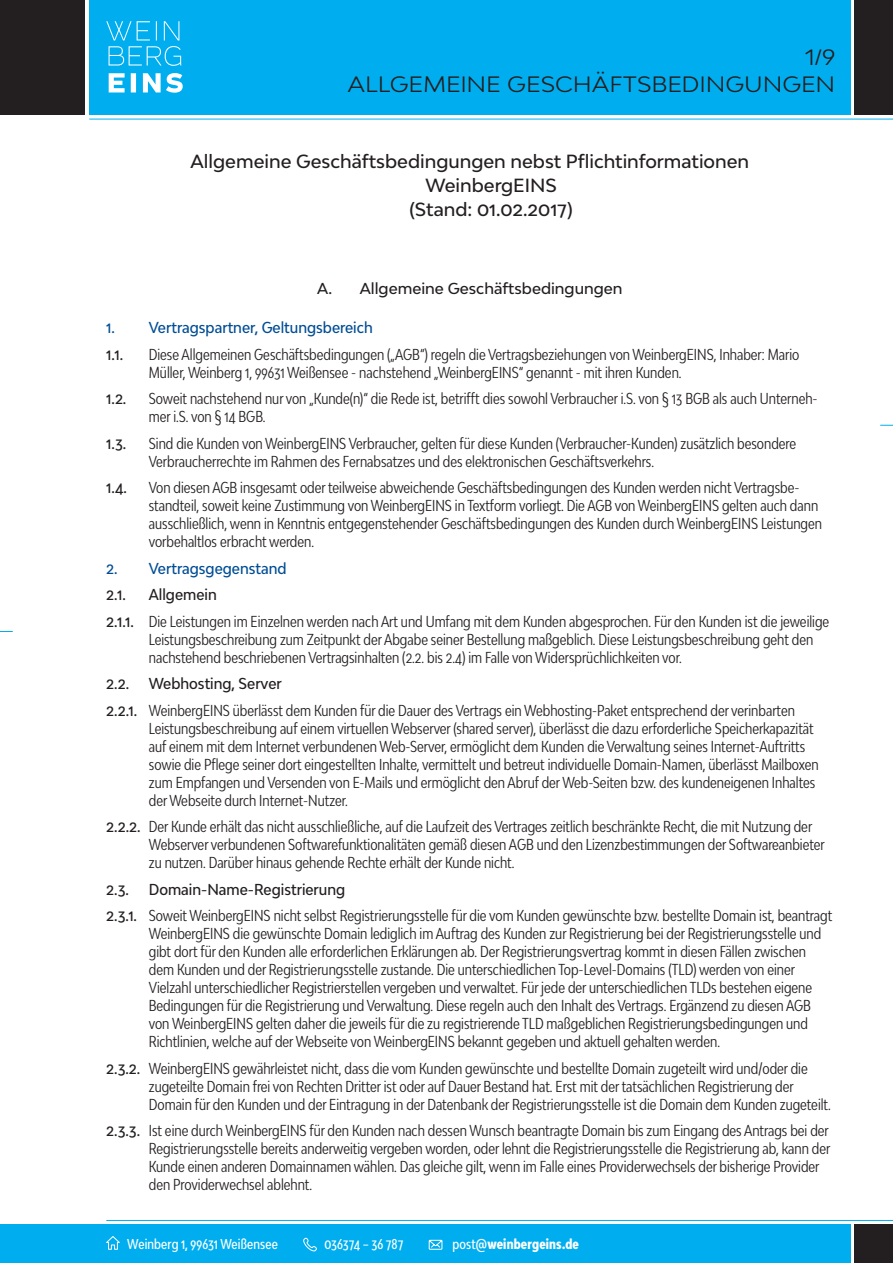
<style>
.page{position:relative;width:893px;height:1263px;background:#fff}
.page>*{position:absolute;margin:0;border:0;box-sizing:border-box;transform-origin:0 0}
.t1{font:expanded 21px "Bw Modelica";color:#231f20}
.t2{font:500 18px "Bw Modelica";color:#231f20}
.t3{font:ultra-condensed 15px/18px "Bw Modelica";color:#231f20}
.t4{font:500 condensed 15px "Bw Modelica";color:#014d95}
.t5{font:500 15px "Bw Modelica";color:#231f20}
.t6{font:500 condensed 15px "Bw Modelica";color:#231f20}
.t7{font:500 ultra-condensed 13.5px "Bw Modelica";letter-spacing:.005em;color:#fff}
.t8{font:800 ultra-condensed 13.5px "Bw Modelica";letter-spacing:.01em;color:#fff}
.s1{font-weight:500;font-stretch:condensed}
.s2{font-weight:500}
</style>
<div class="page">
<div style="left:89px;top:0;width:761px;height:115px;background:#00aeef"></div>
<div style="left:855px;top:1225px;width:38px;height:38px;background:#231f20"></div>
<div style="left:0;top:1225px;width:850px;height:38px;background:#00aeef"></div>
<hr style="left:106px;top:1220px;width:787px;height:1px;background:#00aeef">
<svg style="left:106px;top:1236px;width:14px;height:14px"></svg>
<svg style="left:303px;top:1237px;width:14px;height:15px"></svg>
<svg style="left:428px;top:1239px;width:15px;height:11px"></svg>
<div style="left:855px;top:0;width:38px;height:115px;background:#231f20"></div>
<div style="left:0;top:0;width:85px;height:115px;background:#231f20"></div>
<svg style="left:109px;top:73px;width:74px;height:20px"></svg>
<svg style="left:109px;top:46px;width:72px;height:20px"></svg>
<svg style="left:106px;top:21px;width:73px;height:19px"></svg>
<hr style="left:89px;top:119px;width:804px;height:1px;background:#00aeef">
<svg style="left:880px;top:425px;width:13px;height:1px"></svg>
<svg style="left:0;top:631px;width:13px;height:1px"></svg>
<h1 class="t1" style="left:805px;top:44px;width:32px">1/9</h1>
<h1 class="t1" style="left:348px;top:70px;width:489px">ALLGEMEINE GESCHÄFTSBEDINGUNGEN</h1>
<p class="t2" style="left:191px;top:150px;width:560px">Allgemeine Geschäftsbedingungen nebst Pflichtinformationen</p>
<p class="t2" style="left:425px;top:174px;width:133px">WeinbergEINS</p>
<p class="t2" style="left:409px;top:198px;width:165px">(Stand: 01.02.2017)</p>
<p class="t5" style="left:317px;top:279px;width:307px">A. Allgemeine Geschäftsbedingungen</p>
<p class="t4" style="left:106px;top:318px;width:268px">1. Vertragspartner, Geltungsbereich</p>
<p class="t6" style="left:106px;top:344px;width:18px">1.1.</p>
<p class="t3" style="left:149px;top:345px;width:652px">Diese Allgemeinen Geschäftsbedingungen („AGB“) regeln die Vertragsbeziehungen von WeinbergEINS, Inhaber: Mario<br>Müller, Weinberg 1, 99631 Weißensee - nachstehend „WeinbergEINS“ genannt - mit ihren Kunden.</p>
<p class="t6" style="left:106px;top:389px;width:22px">1.2.</p>
<p class="t3" style="left:149px;top:389px;width:670px">Soweit nachstehend nur von „Kunde(n)“ die Rede ist, betrifft dies sowohl Verbraucher i.S. von § 13 BGB als auch Unterneh&shy;mer i.S. von § 14 BGB.</p>
<p class="t6" style="left:106px;top:433px;width:21px">1.3.</p>
<p class="t3" style="left:149px;top:434px;width:649px">Sind die Kunden von WeinbergEINS Verbraucher, gelten für diese Kunden (Verbraucher-Kunden) zusätzlich besondere<br>Verbraucherrechte im Rahmen des Fernabsatzes und des elektronischen Geschäftsverkehrs.</p>
<p class="t6" style="left:106px;top:478px;width:22px">1.4.</p>
<p class="t3" style="left:149px;top:478px;width:675px">Von diesen AGB insgesamt oder teilweise abweichende Geschäftsbedingungen des Kunden werden nicht Vertragsbe&shy;standteil, soweit keine Zustimmung von WeinbergEINS in Textform vorliegt. Die AGB von WeinbergEINS gelten auch dann ausschließlich, wenn in Kenntnis entgegenstehender Geschäftsbedingungen des Kunden durch WeinbergEINS Leistungen vorbehaltlos erbracht werden.</p>
<p class="t4" style="left:106px;top:558px;width:182px">2. Vertragsgegenstand</p>
<p class="t6" style="left:106px;top:585px;width:21px">2.1.</p>
<p class="t3" style="left:106px;top:581px;width:724px;line-height:26.5px;text-indent:43px"><span class="s1">Allgemein<br>2.1.1.</span> Die Leistungen im Einzelnen werden nach Art und Umfang mit dem Kunden abgesprochen. Für den Kunden ist die jeweilige</p>
<p class="t3" style="left:149px;top:630px;width:666px">Leistungsbeschreibung zum Zeitpunkt der Abgabe seiner Bestellung maßgeblich. Diese Leistungsbeschreibung geht den nachstehend beschriebenen Vertragsinhalten (2.2. bis 2.4) im Falle von Widersprüchlichkeiten vor.</p>
<p class="t6" style="left:106px;top:674px;width:24px">2.2.</p>
<p class="t3" style="left:106px;top:670px;width:690px;line-height:26.5px;text-indent:43px"><span class="s1">Webhosting, Server<br>2.2.1.</span> WeinbergEINS überlässt dem Kunden für die Dauer des Vertrags ein Webhosting-Paket entsprechend der verinbarten</p>
<p class="t3" style="left:149px;top:719px;width:671px">Leistungsbeschreibung auf einem virtuellen Webserver (shared server), überlässt die dazu erforderliche Speicherkapazität auf einem mit dem Internet verbundenen Web-Server, ermöglicht dem Kunden die Verwaltung seines Internet-Auftritts sowie die Pflege seiner dort eingestellten Inhalte, vermittelt und betreut individuelle Domain-Namen, überlässt Mailboxen zum Empfangen und Versenden von E-Mails und ermöglicht den Abruf der Web-Seiten bzw. des kundeneigenen Inhaltes der Webseite durch Internet-Nutzer.</p>
<p class="t3" style="left:149px;top:817px;width:677px;text-indent:-43px"><span class="s1">2.2.2.</span> Der Kunde erhält das nicht ausschließliche, auf die Laufzeit des Vertrages zeitlich beschränkte Recht, die mit Nutzung der<br>Webserver verbundenen Softwarefunktionalitäten gemäß diesen AGB und den Lizenzbestimmungen der Softwareanbieter zu nutzen. Darüber hinaus gehende Rechte erhält der Kunde nicht.</p>
<p class="t6" style="left:106px;top:880px;width:24px">2.3.</p>
<p class="t3" style="left:106px;top:876px;width:727px;line-height:26.5px;text-indent:43px"><span class="s1">Domain-Name-Registrierung<br>2.3.1.</span> Soweit WeinbergEINS nicht selbst Registrierungsstelle für die vom Kunden gewünschte bzw. bestellte Domain ist, beantragt</p>
<p class="t3" style="left:149px;top:924px;width:674px">WeinbergEINS die gewünschte Domain lediglich im Auftrag des Kunden zur Registrierung bei der Registrierungsstelle und gibt dort für den Kunden alle erforderlichen Erklärungen ab. Der Registrierungsvertrag kommt in diesen Fällen zwischen dem Kunden und der Registrierungsstelle zustande. Die unterschiedlichen Top-Level-Domains (TLD) werden von einer Vielzahl unterschiedlicher Registrierstellen vergeben und verwaltet. Für jede der unterschiedlichen TLDs bestehen eigene Bedingungen für die Registrierung und Verwaltung. Diese regeln auch den Inhalt des Vertrags. Ergänzend zu diesen AGB von WeinbergEINS gelten daher die jeweils für die zu registrierende TLD maßgeblichen Registrierungsbedingungen und Richtlinien, welche auf der Webseite von WeinbergEINS bekannt gegeben und aktuell gehalten werden.</p>
<p class="t3" style="left:149px;top:1059px;width:683px;text-indent:-43px"><span class="s1">2.3.2.</span> WeinbergEINS gewährleistet nicht, dass die vom Kunden gewünschte und bestellte Domain zugeteilt wird und/oder die zugeteilte Domain frei von Rechten Dritter ist oder auf Dauer Bestand hat. Erst mit der tatsächlichen Registrierung der<br>Domain für den Kunden und der Eintragung in der Datenbank der Registrierungsstelle ist die Domain dem Kunden zugeteilt.</p>
<p class="t3" style="left:149px;top:1121px;width:683px;text-indent:-43px"><span class="s1">2.3.3.</span> Ist eine durch WeinbergEINS für den Kunden nach dessen Wunsch beantragte Domain bis zum Eingang des Antrags bei der Registrierungsstelle bereits anderweitig vergeben worden, oder lehnt die Registrierungsstelle die Registrierung ab, kann der Kunde einen anderen Domainnamen wählen. Das gleiche gilt, wenn im Falle eines Providerwechsels der bisherige Provider den Providerwechsel ablehnt.</p>
<p class="t7" style="left:127px;top:1235px;width:152px">Weinberg 1, 99631 Weißensee</p>
<p class="t7" style="left:324px;top:1235px;width:81px">036374 – 36 787</p>
<p class="t8" style="left:452px;top:1235px;width:128px"><span class="s2">post@</span>weinbergeins.de</p>
</div>
